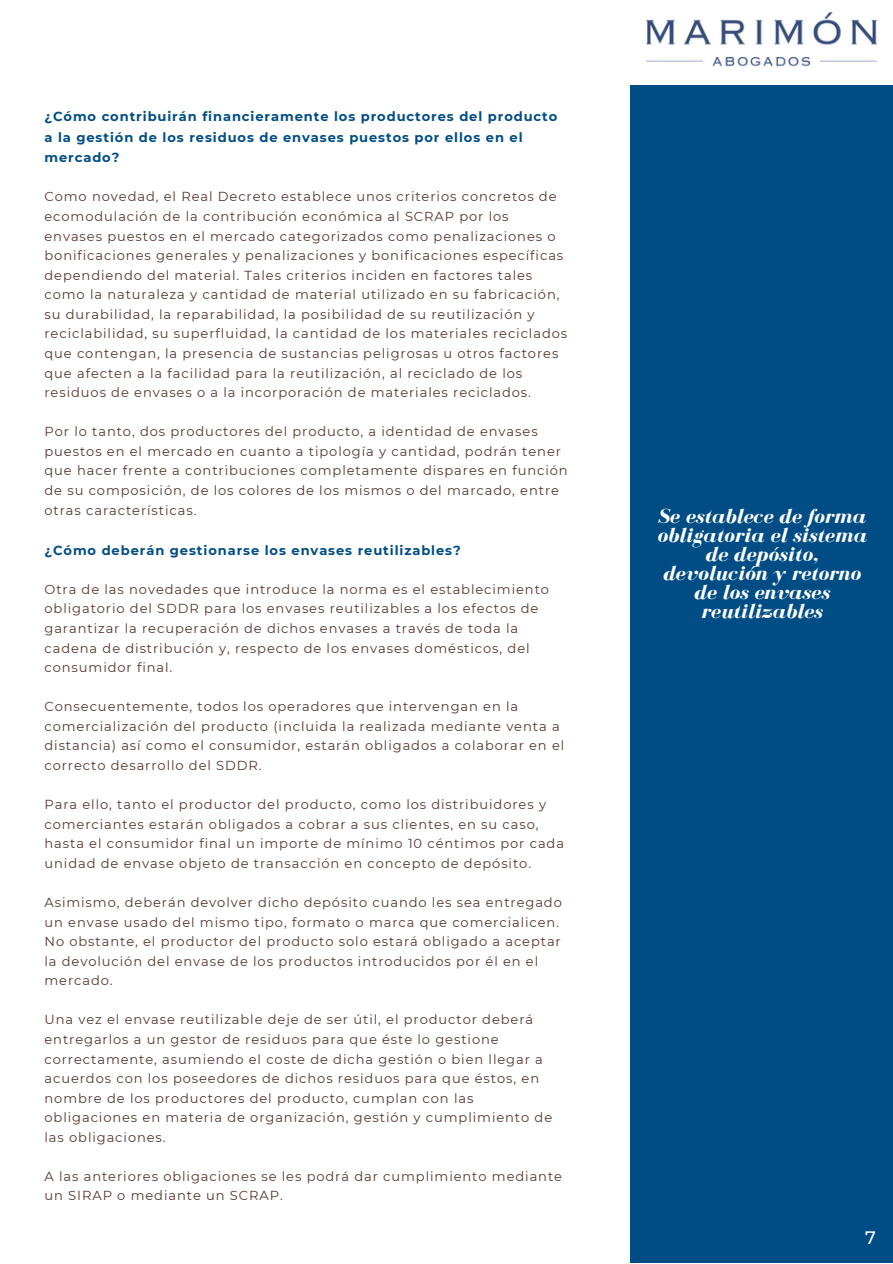
<style>
.page{position:relative;width:893px;height:1264px;background:#fff}
.page>*{position:absolute;margin:0;border:0;box-sizing:border-box;transform-origin:0 0}
.t1{font:italic 700 21px/19px "Bodoni FLF";color:#fdfdfd;text-align:center}
.t2{font:500 18px "Montserrat";color:#fdfdfd}
.t3{font:13.05px/19.5px "Montserrat";letter-spacing:.07em;color:#533730}
.t4{font:700 13.05px/20.7px "Montserrat";letter-spacing:.07em;color:#004d86}
</style>
<div class="page">
<div style="left:630px;top:0;width:262px;height:1262px;background:#004d86"></div>
<img style="left:630px;top:0;width:262px;height:84px">
<p class="t4" style="left:44px;top:106px;width:514px">¿Cómo contribuirán financieramente los productores del producto a la gestión de los residuos de envases puestos por ellos en el mercado?</p>
<p class="t3" style="left:44px;top:187px;width:524px">Como novedad, el Real Decreto establece unos criterios concretos de ecomodulación de la contribución económica al SCRAP por los envases puestos en el mercado categorizados como penalizaciones o bonificaciones generales y penalizaciones y bonificaciones específicas dependiendo del material. Tales criterios inciden en factores tales como la naturaleza y cantidad de material utilizado en su fabricación, su durabilidad, la reparabilidad, la posibilidad de su reutilización y reciclabilidad, su superfluidad, la cantidad de los materiales reciclados que contengan, la presencia de sustancias peligrosas u otros factores que afecten a la facilidad para la reutilización, al reciclado de los residuos de envases o a la incorporación de materiales reciclados.</p>
<p class="t3" style="left:44px;top:422px;width:524px">Por lo tanto, dos productores del producto, a identidad de envases puestos en el mercado en cuanto a tipología y cantidad, podrán tener que hacer frente a contribuciones completamente dispares en función de su composición, de los colores de los mismos o del marcado, entre otras características.</p>
<p class="t4" style="left:44px;top:539px;width:418px">¿Cómo deberán gestionarse los envases reutilizables?</p>
<p class="t3" style="left:44px;top:579px;width:506px">Otra de las novedades que introduce la norma es el establecimiento obligatorio del SDDR para los envases reutilizables a los efectos de garantizar la recuperación de dichos envases a través de toda la cadena de distribución y, respecto de los envases domésticos, del consumidor final.</p>
<p class="t3" style="left:44px;top:697px;width:521px">Consecuentemente, todos los operadores que intervengan en la comercialización del producto (incluida la realizada mediante venta a distancia) así como el consumidor, estarán obligados a colaborar en el correcto desarrollo del SDDR.</p>
<p class="t3" style="left:44px;top:794px;width:521px">Para ello, tanto el productor del producto, como los distribuidores y comerciantes estarán obligados a cobrar a sus clientes, en su caso, hasta el consumidor final un importe de mínimo 10 céntimos por cada unidad de envase objeto de transacción en concepto de depósito.</p>
<p class="t3" style="left:44px;top:892px;width:519px">Asimismo, deberán devolver dicho depósito cuando les sea entregado un envase usado del mismo tipo, formato o marca que comercialicen.<br>No obstante, el productor del producto solo estará obligado a aceptar la devolución del envase de los productos introducidos por él en el mercado.</p>
<p class="t3" style="left:44px;top:1009px;width:509px">Una vez el envase reutilizable deje de ser útil, el productor deberá entregarlos a un gestor de residuos para que éste lo gestione correctamente, asumiendo el coste de dicha gestión o bien llegar a acuerdos con los poseedores de dichos residuos para que éstos, en nombre de los productores del producto, cumplan con las obligaciones en materia de organización, gestión y cumplimiento de las obligaciones.</p>
<p class="t3" style="left:44px;top:1166px;width:519px">A las anteriores obligaciones se les podrá dar cumplimiento mediante un SIRAP o mediante un SCRAP.</p>
<h1 class="t1" style="left:657px;top:506px;width:211px">Se establece de forma obligatoria el sistema de depósito, devolución y retorno de los envases reutilizables</h1>
<h2 class="t2" style="left:865px;top:1226px;width:12px">7</h2>
</div>
